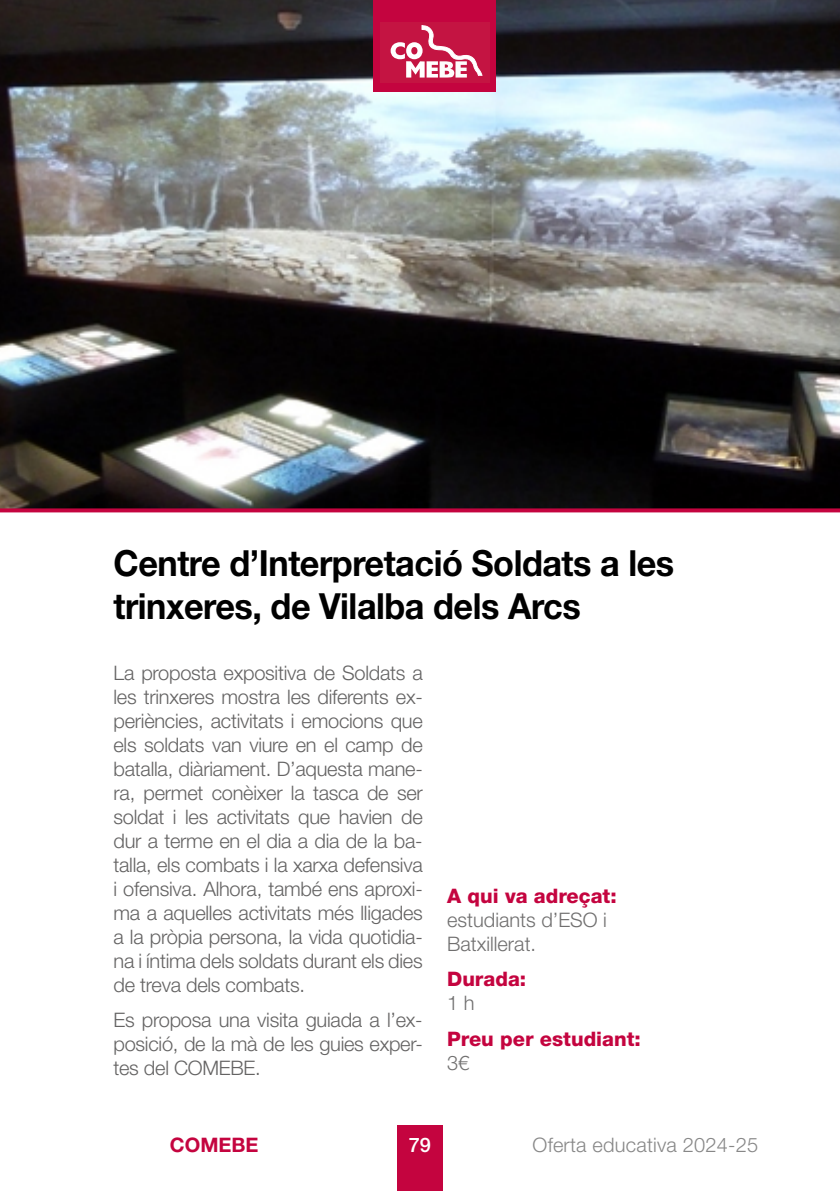
<style>
.page{position:relative;width:840px;height:1191px;background:#fff}
.page>*{position:absolute;margin:0;border:0;box-sizing:border-box;transform-origin:0 0}
.t1{font:700 36px/43.2px "Helvetica Neue LT Std";letter-spacing:-.015em;color:#000;scale:.95 1}
.t2{font:300 20px/24px "Helvetica Neue LT Std";letter-spacing:-.015em;color:#646363;text-align:justify}
.t3{font:800 20px "Helvetica Neue LT Std";color:#c4043f}
.t4{font:300 20px/24px "Helvetica Neue LT Std";color:#706f6f}
.t5{font:300 20px "Helvetica Neue LT Std";letter-spacing:.01em;color:#878787}
.t6{font:700 20px "Helvetica Neue LT Std";color:#c4043f}
.t7{font:500 20px "Helvetica Neue LT Std";color:#fff}
</style>
<div class="page">
<div style="left:397px;top:1125px;width:45px;height:66px;background:#c4043f"></div>
<img style="left:0;top:0;width:839px;height:508px">
<svg style="left:0;top:508px;width:839px;height:4px;background:#b00439"></svg>
<div style="left:372px;top:0;width:123px;height:91px;background:#c4043f"></div>
<div style="left:380px;top:22px;width:109px;height:61px;background:#c41442"></div>
<svg style="left:390px;top:25px;width:92px;height:53px"></svg>
<h1 class="t1" style="left:113px;top:540px;width:591px">Centre d’Interpretació Soldats a les trinxeres, de Vilalba dels Arcs</h1>
<p class="t2" style="left:113px;top:660px;width:310px">La proposta expositiva de Soldats a les trinxeres mostra les diferents ex&shy;periències, activitats i emocions que els soldats van viure en el camp de batalla, diàriament. D’aquesta mane&shy;ra, permet conèixer la tasca de ser soldat i les activitats que havien de dur a terme en el dia a dia de la ba&shy;talla, els combats i la xarxa defensiva i ofensiva. Alhora, també ens aproxi&shy;ma a aquelles activitats més lligades a la pròpia persona, la vida quotidia&shy;na i íntima dels soldats durant els dies de treva dels combats.</p>
<p class="t2" style="left:113px;top:1007px;width:310px">Es proposa una visita guiada a l’ex&shy;posició, de la mà de les guies exper&shy;tes del COMEBE.</p>
<p class="t3" style="left:447px;top:883px;width:171px">A qui va adreçat:</p>
<p class="t4" style="left:447px;top:907px;width:161px">estudiants d’ESO i<br>Batxillerat.</p>
<p class="t3" style="left:447px;top:967px;width:80px">Durada:</p>
<p class="t4" style="left:447px;top:990px;width:29px">1 h</p>
<p class="t3" style="left:447px;top:1026px;width:195px">Preu per estudiant:</p>
<p class="t4" style="left:447px;top:1050px;width:24px">3€</p>
<p class="t6" style="left:170px;top:1132px;width:90px">COMEBE</p>
<p class="t7" style="left:408px;top:1132px;width:24px">79</p>
<p class="t5" style="left:532px;top:1132px;width:227px">Oferta educativa 2024-25</p>
</div>
